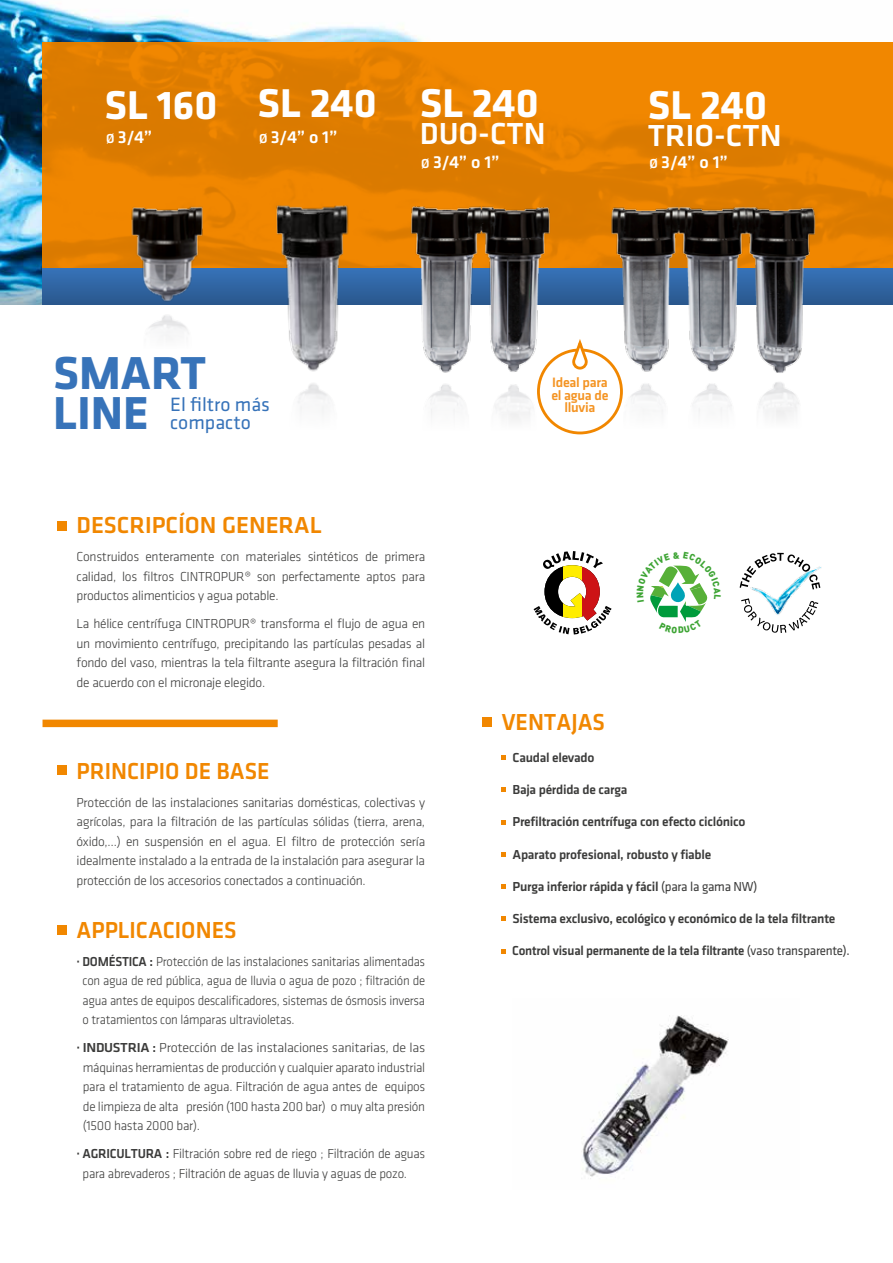
<style>
.page{position:relative;width:893px;height:1263px;background:#fff}
.page>*{position:absolute;margin:0;border:0;box-sizing:border-box;transform-origin:0 0}
.t1{font:700 47.85px/39.8px "Klavika CH";color:#3773b9}
.t2{font:700 41.7px "Klavika CH";color:#fff}
.t3{font:500 31.5px "Klavika CH";color:#fff}
.t4{font:500 24px "Klavika CH";color:#f18700;scale:.96 1}
.t5{font:500 24px "Klavika CH";color:#f18700}
.t6{font:19.95px/18.1px "Klavika CH";color:#3773b9}
.t7{font:500 18px "Klavika CH";color:#fff}
.t8{font:500 14.1px/12.6px "Klavika CH";letter-spacing:-.02em;color:#f49423;text-align:center}
.t9{font:300 13.5px/19.5px "Klavika CH";letter-spacing:-.02em;color:#3b3b3a;text-align:justify}
.t10{font:300 13.5px/19.5px "Klavika CH";letter-spacing:-.02em;color:#3b3b3a;text-align:justify;scale:1.05 1}
.t11{font:300 13.5px/19.5px "Klavika CH";letter-spacing:-.02em;color:#3b3b3a;text-align:justify;scale:.95 1}
.t12{font:500 13.5px "Klavika CH";letter-spacing:-.02em;color:#3b3b3a}
.t13{font:500 13.5px "Klavika CH";letter-spacing:-.02em;color:#3b3b3a;scale:.96 1}
.s1{font-size:13.5px}
.s2{font-weight:500}
.s3{font-weight:400}
</style>
<div class="page">
<img style="left:0;top:0;width:893px;height:268px">
<img style="left:43px;top:43px;width:850px;height:225px">
<svg style="left:0;top:268px;width:893px;height:36px"></svg>
<img style="left:582px;top:1015px;width:147px;height:164px">
<svg style="left:502px;top:755px;width:4px;height:5px"></svg>
<svg style="left:502px;top:788px;width:4px;height:4px"></svg>
<svg style="left:502px;top:820px;width:4px;height:4px"></svg>
<svg style="left:502px;top:852px;width:4px;height:4px"></svg>
<svg style="left:502px;top:884px;width:4px;height:5px"></svg>
<svg style="left:502px;top:917px;width:4px;height:4px"></svg>
<svg style="left:502px;top:949px;width:4px;height:4px"></svg>
<div style="left:43px;top:720px;width:235px;height:7px;background:#f18700"></div>
<div style="left:57px;top:765px;width:10px;height:9px;background:#f18700"></div>
<div style="left:57px;top:925px;width:10px;height:9px;background:#f18700"></div>
<div style="left:57px;top:521px;width:10px;height:9px;background:#f18700"></div>
<div style="left:483px;top:717px;width:9px;height:9px;background:#f18700"></div>
<svg style="left:740px;top:553px;width:55px;height:35px"></svg>
<svg style="left:741px;top:599px;width:67px;height:34px"></svg>
<img style="left:743px;top:556px;width:79px;height:65px">
<div style="left:537px;top:348px;width:86px;height:86px;border:3px solid #f18700;border-radius:50%"></div>
<svg style="left:573px;top:339px;width:18px;height:31px"></svg>
<img style="left:128px;top:198px;width:81px;height:105px">
<img style="left:149px;top:315px;width:40px;height:23px">
<img style="left:268px;top:191px;width:87px;height:181px">
<img style="left:298px;top:383px;width:31px;height:30px">
<img style="left:407px;top:199px;width:148px;height:175px">
<img style="left:429px;top:382px;width:126px;height:45px">
<img style="left:609px;top:201px;width:208px;height:172px">
<img style="left:609px;top:381px;width:190px;height:42px">
<svg style="left:534px;top:551px;width:78px;height:83px"></svg>
<svg style="left:650px;top:565px;width:58px;height:57px"></svg>
<h2 class="t2" style="left:105px;top:73px;width:436px">SL 160 SL 240 SL 240</h2>
<h3 class="t3" style="left:420px;top:113px;width:128px">DUO-CTN</h3>
<h3 class="t7" style="left:106px;top:125px;width:48px"><span class="s1">Ø</span> 3/4”</h3>
<h3 class="t7" style="left:259px;top:125px;width:80px"><span class="s1">Ø</span> 3/4” o 1”</h3>
<h2 class="t2" style="left:648px;top:75px;width:121px">SL 240</h2>
<h3 class="t3" style="left:648px;top:114px;width:135px">TRIO-CTN</h3>
<h1 class="t1" style="left:53px;top:351px;width:154px">SMART<br>LINE</h1>
<h3 class="t6" style="left:170px;top:394px;width:101px">El filtro más compacto</h3>
<h3 class="t7" style="left:421px;top:150px;width:80px"><span class="s1">Ø</span> 3/4” o 1”</h3>
<h3 class="t7" style="left:649px;top:150px;width:80px"><span class="s1">Ø</span> 3/4” o 1”</h3>
<p class="t8" style="left:551px;top:376px;width:59px">Ideal para el agua de lluvia</p>
<h3 class="t5" style="left:77px;top:509px;width:247px">DESCRIPCÍON GENERAL</h3>
<p class="t9" style="left:77px;top:547px;width:350px">Construidos enteramente con materiales sintéticos de primera calidad, los filtros CINTROPUR® son perfectamente aptos para productos alimenticios y agua potable.</p>
<p class="t9" style="left:77px;top:614px;width:350px">La hélice centrífuga CINTROPUR® transforma el flujo de agua en un movimiento centrífugo, precipitando las partículas pesadas al fondo del vaso, mientras la tela filtrante asegura la filtración final de acuerdo con el micronaje elegido.</p>
<h3 class="t4" style="left:77px;top:754px;width:203px">PRINCIPIO DE BASE</h3>
<p class="t9" style="left:77px;top:792px;width:350px">Protección de las instalaciones sanitarias domésticas, colectivas y agrícolas, para la filtración de las partículas sólidas (tierra, arena, óxido,…) en suspensión en el agua. El filtro de protección sería idealmente instalado a la entrada de la instalación para asegurar la protección de los accesorios conectados a continuación.</p>
<h3 class="t4" style="left:77px;top:913px;width:168px">APPLICACIONES</h3>
<p class="t11" style="left:82px;top:951px;width:362px;text-indent:-6px"><span class="s2">· DOMÉSTICA :</span> Protección de las instalaciones sanitarias alimentadas con agua de red pública, agua de lluvia o agua de pozo ; filtración de agua antes de equipos descalificadores, sistemas de ósmosis inversa o tratamientos con lámparas ultravioletas.</p>
<p class="t10" style="left:83px;top:1038px;width:328px;text-indent:-6px"><span class="s2">· INDUSTRIA :</span> Protección de las instalaciones sanitarias, de las máquinas herramientas de producción y cualquier aparato industrial para el tratamiento de agua. Filtración de agua antes de equipos de limpieza de alta presión (100 hasta 200 bar) o muy alta presión (1500 hasta 2000 bar).</p>
<p class="t9" style="left:83px;top:1144px;width:344px;text-indent:-6px"><span class="s2">· AGRICULTURA :</span> Filtración sobre red de riego ; Filtración de aguas para abrevaderos ; Filtración de aguas de lluvia y aguas de pozo.</p>
<h3 class="t4" style="left:502px;top:705px;width:109px">VENTAJAS</h3>
<p class="t12" style="left:513px;top:748px;width:83px">Caudal elevado</p>
<p class="t12" style="left:513px;top:780px;width:116px">Baja pérdida de carga</p>
<p class="t12" style="left:513px;top:813px;width:235px">Prefiltración centrífuga con efecto ciclónico</p>
<p class="t12" style="left:513px;top:845px;width:200px">Aparato profesional, robusto y fiable</p>
<p class="t12" style="left:513px;top:877px;width:246px">Purga inferior rápida y fácil <span class="s3">(para la gama NW)</span></p>
<p class="t12" style="left:513px;top:909px;width:324px">Sistema exclusivo, ecológico y económico de la tela filtrante</p>
<p class="t13" style="left:512px;top:942px;width:353px">Control visual permanente de la tela filtrante <span class="s3">(vaso transparente).</span></p>
</div>
